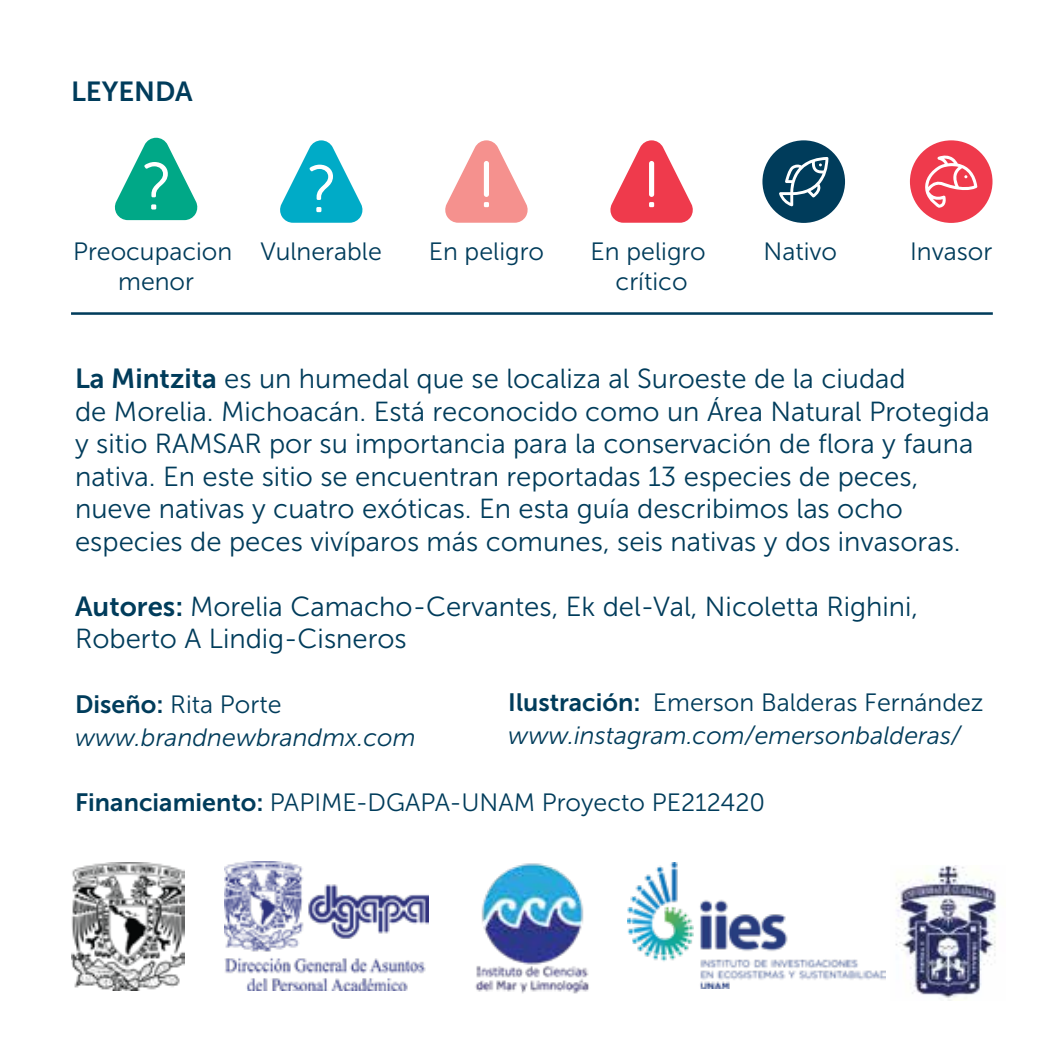
<style>
.page{position:relative;width:1062px;height:1063px;background:#fff}
.page>*{position:absolute;margin:0;border:0;box-sizing:border-box;transform-origin:0 0}
.t1{font:27.5px/32.5px "Museo Sans 300";color:#003c5b}
.t2{font:27.5px "Museo Sans 700";color:#003c5b}
.t3{font:25px/30px "Museo Sans 300";color:#003c5b;text-align:center}
.t4{font:italic 25px/32.5px "Museo Sans 300";color:#003c5b}
.s1{font-family:"Museo Sans 700"}
.s2{font-family:"Museo Sans 700";font-style:normal}
.s3{font-style:normal}
</style>
<div class="page">
<svg style="left:445px;top:140px;width:83px;height:83px"></svg>
<svg style="left:610px;top:140px;width:83px;height:83px"></svg>
<svg style="left:280px;top:140px;width:83px;height:83px"></svg>
<svg style="left:114px;top:138px;width:84px;height:82px"></svg>
<div style="left:762px;top:140px;width:83px;height:83px;background:#003c5b;border-radius:50%"></div>
<svg style="left:779px;top:157px;width:49px;height:50px"></svg>
<div style="left:910px;top:140px;width:82px;height:83px;background:#ef3a4c;border-radius:50%"></div>
<svg style="left:925px;top:155px;width:52px;height:53px"></svg>
<hr style="left:71px;top:312px;width:921px;height:3px;background:#003c5b">
<img style="left:71px;top:863px;width:113px;height:127px">
<img style="left:224px;top:861px;width:204px;height:129px">
<img style="left:627px;top:863px;width:258px;height:126px">
<img style="left:475px;top:863px;width:114px;height:131px">
<img style="left:895px;top:865px;width:102px;height:136px">
<p class="t2" style="left:71px;top:76px;width:123px">LEYENDA</p>
<p class="t3" style="left:118px;top:236px;width:265px;text-align:left;text-indent:-45px">Preocupacion Vulnerable menor</p>
<p class="t3" style="left:763px;top:236px;width:75px">Nativo</p>
<p class="t3" style="left:910px;top:236px;width:84px">Invasor</p>
<p class="t3" style="left:429px;top:236px;width:117px">En peligro</p>
<p class="t3" style="left:590px;top:236px;width:117px">En peligro crítico</p>
<p class="t1" style="left:75px;top:363px;width:916px"><span class="s1">La Mintzita</span> es un humedal que se localiza al Suroeste de la ciudad<br>de Morelia. Michoacán. Está reconocido como un Área Natural Protegida y sitio RAMSAR por su importancia para la conservación de flora y fauna nativa. En este sitio se encuentran reportadas 13 especies de peces, nueve nativas y cuatro exóticas. En esta guía describimos las ocho especies de peces vivíparos más comunes, seis nativas y dos invasoras.</p>
<p class="t1" style="left:75px;top:590px;width:844px"><span class="s1">Autores:</span> Morelia Camacho-Cervantes, Ek del-Val, Nicoletta Righini,<br>Roberto A Lindig-Cisneros</p>
<p class="t4" style="left:75px;top:688px;width:342px"><span class="s2">Diseño:</span> <span class="s3">Rita Porte </span>www.brandnewbrandmx.com</p>
<p class="t4" style="left:508px;top:686px;width:477px"><span class="s2">Ilustración:</span> <span class="s3">Emerson Balderas Fernández </span>www.instagram.com/emersonbalderas/</p>
<p class="t3" style="left:75px;top:787px;width:691px"><span class="s1">Financiamiento:</span> PAPIME-DGAPA-UNAM Proyecto PE212420</p>
</div>
